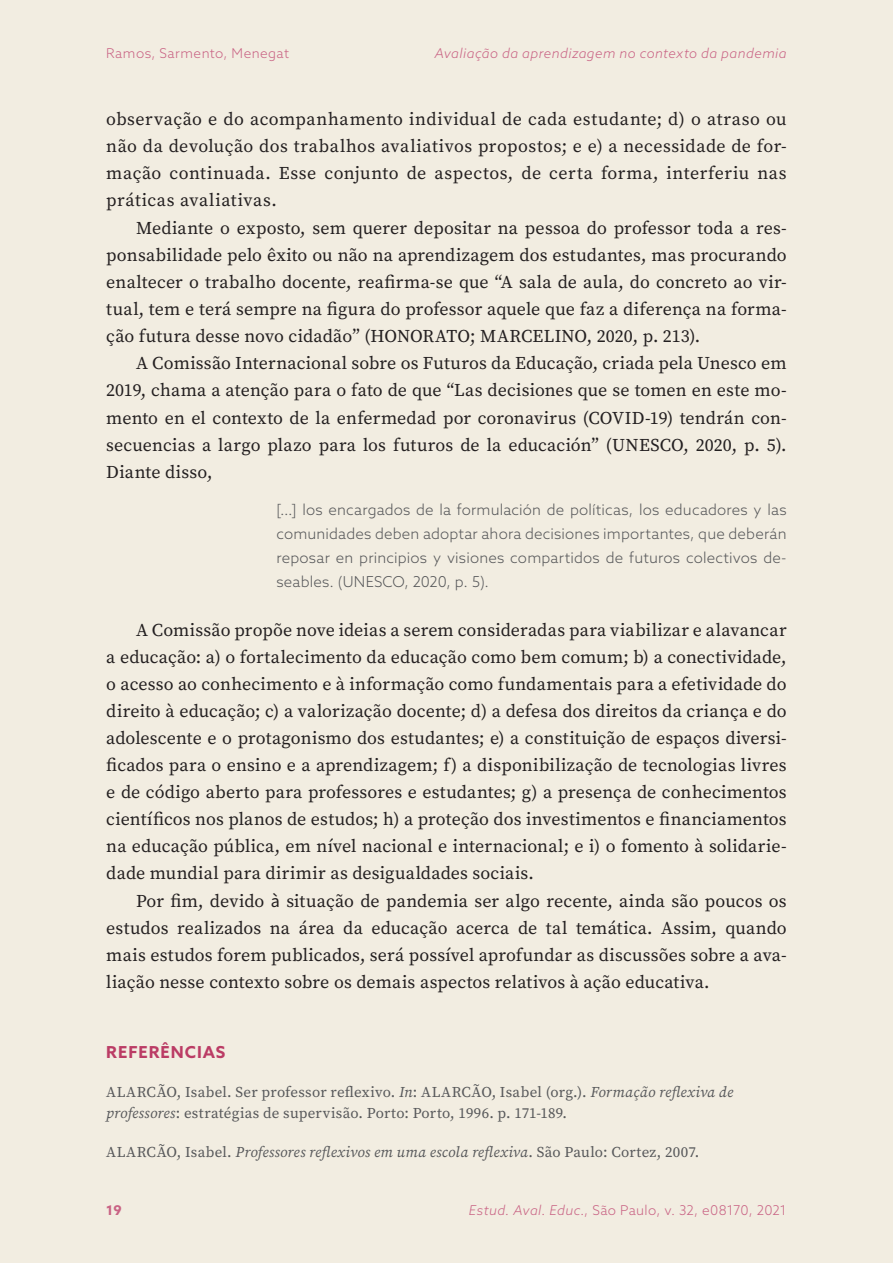
<style>
.page{position:relative;width:893px;height:1263px;background:#f2ede1}
.page>*{position:absolute;margin:0;border:0;box-sizing:border-box;transform-origin:0 0}
.t1{font:18px/27px "Source Serif Variable";letter-spacing:.01em;color:#231f20;text-align:justify}
.subtitulo{font:700 16.5px "Azo Sans";letter-spacing:.06em;color:#bb3c65}
.citacao{font:300 15px/24px "Azo Sans";letter-spacing:.015em;color:#57585a;text-align:justify}
.bibliografia{font:15px/21px "Source Serif Variable";letter-spacing:.015em;color:#57585a}
.bibliografia-2{font:italic 15px "Source Serif Variable";letter-spacing:.015em;color:#57585a}
.t2{font:300 13.5px "Azo Sans";letter-spacing:.03em;color:#c96384}
.t3{font:italic 300 13.5px "Azo Sans";letter-spacing:.03em;color:#c96384}
.t4{font:700 13.5px "Azo Sans";color:#c96384}
.s1{font-family:"Source Sans Pro"}
.s2{font-style:italic}
.s3{font-style:normal}
</style>
<div class="page">
<p class="t2" style="left:106px;top:45px;width:184px">Ramos, Sarmento, Menegat</p>
<p class="t3" style="left:435px;top:45px;width:353px">Avaliação da aprendizagem no contexto da pandemia</p>
<p class="t1" style="left:106px;top:105px;width:682px">observação e do acompanhamento individual de cada estudante; d) o atraso ou não da devolução dos trabalhos avaliativos propostos; e e) a necessidade de for&shy;mação continuada. Esse conjunto de aspectos, de certa forma, interferiu nas práticas avaliativas.</p>
<p class="t1" style="left:106px;top:214px;width:682px;text-indent:30px">Mediante o exposto, sem querer depositar na pessoa do professor toda a res&shy;ponsabilidade pelo êxito ou não na aprendizagem dos estudantes, mas procurando enaltecer o trabalho docente, reafirma-se que “A sala de aula, do concreto ao vir&shy;tual, tem e terá sempre na figura do professor aquele que faz a diferença na forma&shy;ção futura desse novo cidadão” (HONORATO; MARCELINO, 2020, p. 213).</p>
<p class="t1" style="left:106px;top:350px;width:682px;text-indent:30px">A Comissão Internacional sobre os Futuros da Educação, criada pela Unesco em 2019, chama a atenção para o fato de que “Las decisiones que se tomen en este mo&shy;mento en el contexto de la enfermedad por coronavirus (COVID-19) tendrán con&shy;secuencias a largo plazo para los futuros de la educación” (UNESCO, 2020, p. 5).<br>Diante disso,</p>
<p class="citacao" style="left:276px;top:497px;width:512px">[...] los encargados de la formulación de políticas, los educadores y las comunidades deben adoptar ahora decisiones importantes, que deberán reposar en principios y visiones compartidos de futuros colectivos de&shy;seables. (UNESCO, 2020, p. 5).</p>
<p class="t1" style="left:106px;top:616px;width:682px;text-indent:30px">A Comissão propõe nove ideias a serem consideradas para viabilizar e alavancar a educação: a) o fortalecimento da educação como bem comum; b) a conectividade, o acesso ao conhecimento e à informação como fundamentais para a efetividade do direito à educação; c) a valorização docente; d) a defesa dos direitos da criança e do adolescente e o protagonismo dos estudantes; e) a constituição de espaços diversi&shy;ficados para o ensino e a aprendizagem; f) a disponibilização de tecnologias livres e de código aberto para professores e estudantes; g) a presença de conhecimentos científicos nos planos de estudos; h) a proteção dos investimentos e financiamentos na educação pública, em nível nacional e internacional; e i) o fomento à solidarie&shy;dade mundial para dirimir as desigualdades sociais.</p>
<p class="t1" style="left:106px;top:887px;width:682px;text-indent:30px">Por fim, devido <span class="s1">à</span> situação de pandemia ser algo recente, ainda são poucos os estudos realizados na área da educação acerca de tal temática. Assim, quando mais estudos forem publicados, será possível aprofundar as discussões sobre a ava&shy;liação nesse contexto sobre os demais aspectos relativos à ação educativa.</p>
<p class="subtitulo" style="left:106px;top:1041px;width:121px">REFERÊNCIAS</p>
<p class="bibliografia" style="left:106px;top:1081px;width:628px">ALARCÃO, Isabel. Ser professor reflexivo. <span class="s2">In</span>: ALARCÃO, Isabel (org.). <span class="s2">Formação reflexiva de professores</span>: estratégias de supervisão. Porto: Porto, 1996. p. 171-189.</p>
<p class="bibliografia-2" style="left:106px;top:1141px;width:594px"><span class="s3">ALARCÃO, Isabel.</span> Professores reflexivos em uma escola reflexiva<span class="s3">. São Paulo: Cortez, 2007.</span></p>
<p class="t4" style="left:106px;top:1201px;width:17px">19</p>
<p class="t2" style="left:469px;top:1201px;width:319px"><span class="s2">Estud. Aval. Educ.</span>, São Paulo, v. 32, e08170, 2021</p>
</div>
